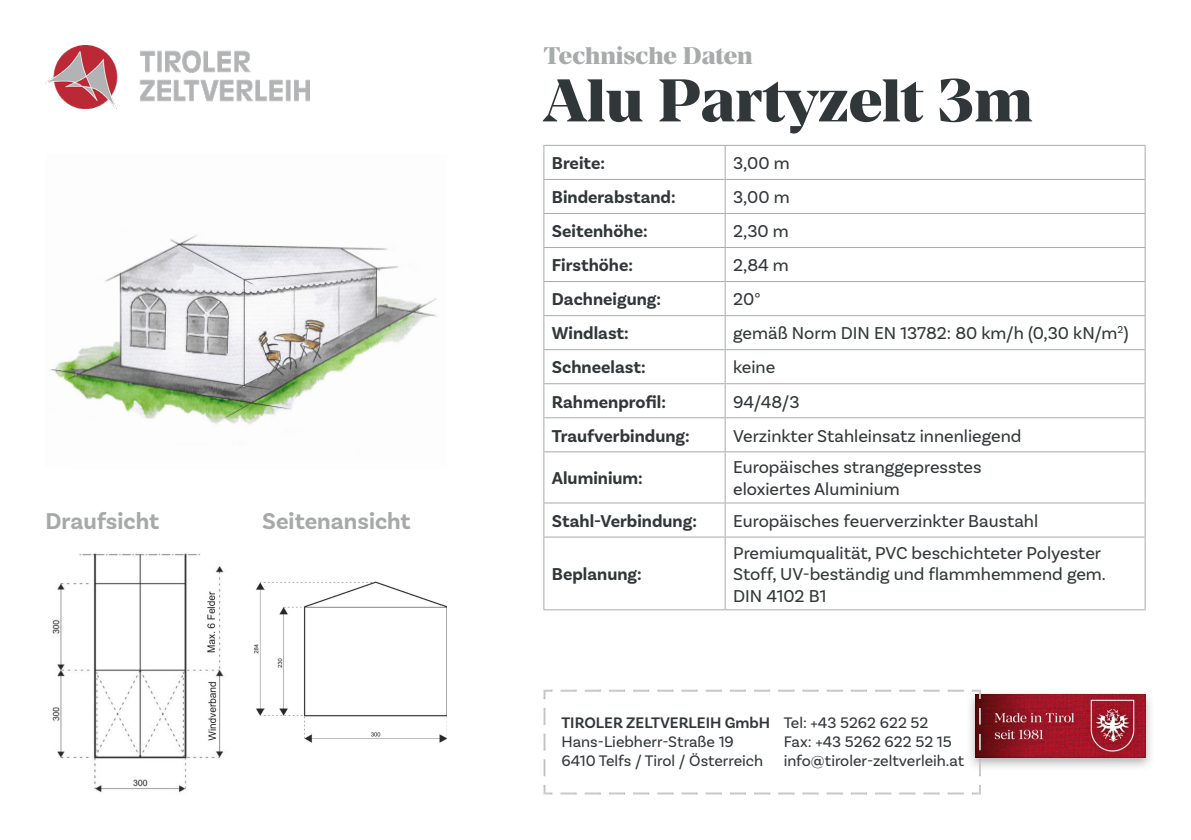
<style>
.page{position:relative;width:1191px;height:840px;background:#fff}
.page>*{position:absolute;margin:0;border:0;box-sizing:border-box;transform-origin:0 0}
.t1{font:800 60px "Manier";color:#313639}
.t2{font:700 24px "Basic Sans";color:#a7a9a9}
.t3{font:800 24px "Manier";color:#a8abab}
.t4{font:18px/21.6px "Basic Sans";color:#313738}
.t5{font:700 18px "Basic Sans";color:#313738}
.t6{font:700 18px "Basic Sans";color:#313639}
.t7{font:18px "Basic Sans";color:#313639}
.t8{font:16px/19.2px "Basic Sans";color:#313639}
.t9{font:600 16px "Basic Sans";color:#313639}
</style>
<div class="page">
<img style="left:45px;top:45px;width:264px;height:63px">
<div style="left:966px;top:689px;width:188px;height:81px;background:#231f20;opacity:.34"></div>
<img style="left:981px;top:694px;width:164px;height:63px">
<div style="left:539px;top:687px;width:442px;height:108px;background:#fff"></div>
<img style="left:50px;top:235px;width:387px;height:190px">
<img style="left:254px;top:581px;width:192px;height:162px">
<img style="left:52px;top:553px;width:172px;height:240px">
<hr style="left:543px;top:145px;width:182px;height:1px;background:#a8abab">
<hr style="left:543px;top:146px;width:1px;height:33px;background:#a8abab">
<hr style="left:725px;top:145px;width:420px;height:1px;background:#a8abab">
<hr style="left:724px;top:146px;width:1px;height:33px;background:#a8abab">
<hr style="left:1144px;top:146px;width:1px;height:33px;background:#a8abab">
<hr style="left:543px;top:179px;width:182px;height:1px;background:#a8abab">
<hr style="left:543px;top:180px;width:1px;height:33px;background:#a8abab">
<hr style="left:725px;top:179px;width:420px;height:1px;background:#a8abab">
<hr style="left:724px;top:180px;width:1px;height:33px;background:#a8abab">
<hr style="left:1144px;top:180px;width:1px;height:33px;background:#a8abab">
<hr style="left:543px;top:213px;width:182px;height:1px;background:#a8abab">
<hr style="left:543px;top:214px;width:1px;height:33px;background:#a8abab">
<hr style="left:725px;top:213px;width:420px;height:1px;background:#a8abab">
<hr style="left:724px;top:214px;width:1px;height:33px;background:#a8abab">
<hr style="left:1144px;top:214px;width:1px;height:33px;background:#a8abab">
<hr style="left:543px;top:247px;width:182px;height:1px;background:#a8abab">
<hr style="left:543px;top:248px;width:1px;height:33px;background:#a8abab">
<hr style="left:725px;top:247px;width:420px;height:1px;background:#a8abab">
<hr style="left:724px;top:248px;width:1px;height:33px;background:#a8abab">
<hr style="left:1144px;top:248px;width:1px;height:33px;background:#a8abab">
<hr style="left:543px;top:281px;width:182px;height:1px;background:#a8abab">
<hr style="left:543px;top:282px;width:1px;height:33px;background:#a8abab">
<hr style="left:725px;top:281px;width:420px;height:1px;background:#a8abab">
<hr style="left:724px;top:282px;width:1px;height:33px;background:#a8abab">
<hr style="left:1144px;top:282px;width:1px;height:33px;background:#a8abab">
<hr style="left:543px;top:315px;width:182px;height:1px;background:#a8abab">
<hr style="left:543px;top:316px;width:1px;height:33px;background:#a8abab">
<hr style="left:725px;top:315px;width:420px;height:1px;background:#a8abab">
<hr style="left:724px;top:316px;width:1px;height:33px;background:#a8abab">
<hr style="left:1144px;top:316px;width:1px;height:33px;background:#a8abab">
<hr style="left:543px;top:349px;width:182px;height:1px;background:#a8abab">
<hr style="left:543px;top:350px;width:1px;height:33px;background:#a8abab">
<hr style="left:725px;top:349px;width:420px;height:1px;background:#a8abab">
<hr style="left:724px;top:350px;width:1px;height:33px;background:#a8abab">
<hr style="left:1144px;top:350px;width:1px;height:33px;background:#a8abab">
<hr style="left:543px;top:383px;width:182px;height:1px;background:#a8abab">
<hr style="left:543px;top:384px;width:1px;height:33px;background:#a8abab">
<hr style="left:725px;top:383px;width:420px;height:1px;background:#a8abab">
<hr style="left:724px;top:384px;width:1px;height:33px;background:#a8abab">
<hr style="left:1144px;top:384px;width:1px;height:33px;background:#a8abab">
<hr style="left:543px;top:417px;width:182px;height:1px;background:#a8abab">
<hr style="left:543px;top:418px;width:1px;height:33px;background:#a8abab">
<hr style="left:725px;top:417px;width:420px;height:1px;background:#a8abab">
<hr style="left:724px;top:418px;width:1px;height:33px;background:#a8abab">
<hr style="left:1144px;top:418px;width:1px;height:33px;background:#a8abab">
<hr style="left:543px;top:451px;width:182px;height:1px;background:#a8abab">
<hr style="left:543px;top:452px;width:1px;height:50px;background:#a8abab">
<hr style="left:725px;top:451px;width:420px;height:1px;background:#a8abab">
<hr style="left:724px;top:452px;width:1px;height:50px;background:#a8abab">
<hr style="left:1144px;top:452px;width:1px;height:50px;background:#a8abab">
<hr style="left:543px;top:502px;width:182px;height:1px;background:#a8abab">
<hr style="left:543px;top:503px;width:1px;height:33px;background:#a8abab">
<hr style="left:725px;top:502px;width:420px;height:1px;background:#a8abab">
<hr style="left:724px;top:503px;width:1px;height:33px;background:#a8abab">
<hr style="left:1144px;top:503px;width:1px;height:33px;background:#a8abab">
<hr style="left:543px;top:536px;width:182px;height:1px;background:#a8abab">
<hr style="left:543px;top:537px;width:1px;height:72px;background:#a8abab">
<hr style="left:725px;top:536px;width:420px;height:1px;background:#a8abab">
<hr style="left:724px;top:537px;width:1px;height:72px;background:#a8abab">
<hr style="left:1144px;top:537px;width:1px;height:72px;background:#a8abab">
<hr style="left:543px;top:609px;width:182px;height:1px;background:#a8abab">
<hr style="left:725px;top:609px;width:420px;height:1px;background:#a8abab">
<h2 class="t2" style="left:45px;top:506px;width:115px">Draufsicht</h2>
<h2 class="t2" style="left:262px;top:506px;width:150px">Seitenansicht</h2>
<h2 class="t3" style="left:543px;top:41px;width:211px">Technische Daten</h2>
<p class="t1" style="left:543px;top:63px;width:491px">Alu Partyzelt 3m</p>
<p class="t6" style="left:552px;top:152px;width:55px">Breite:</p>
<p class="t7" style="left:733px;top:152px;width:58px">3,00 m</p>
<p class="t6" style="left:552px;top:186px;width:125px">Binderabstand:</p>
<p class="t4" style="left:733px;top:186px;width:58px">3,00 m</p>
<p class="t6" style="left:552px;top:220px;width:97px">Seitenhöhe:</p>
<p class="t7" style="left:733px;top:220px;width:57px">2,30 m</p>
<p class="t6" style="left:552px;top:254px;width:83px">Firsthöhe:</p>
<p class="t7" style="left:733px;top:254px;width:57px">2,84 m</p>
<p class="t6" style="left:552px;top:288px;width:111px">Dachneigung:</p>
<p class="t7" style="left:733px;top:288px;width:29px">20°</p>
<p class="t5" style="left:552px;top:322px;width:78px">Windlast:</p>
<p class="t4" style="left:733px;top:322px;width:397px">gemäß Norm DIN EN 13782: 80 km/h (0,30 kN/m<sup>2</sup>)</p>
<p class="t5" style="left:552px;top:356px;width:95px">Schneelast:</p>
<p class="t4" style="left:733px;top:356px;width:44px">keine</p>
<p class="t5" style="left:552px;top:390px;width:116px">Rahmenprofil:</p>
<p class="t4" style="left:733px;top:390px;width:68px">94/48/3</p>
<p class="t5" style="left:552px;top:424px;width:139px">Traufverbindung:</p>
<p class="t4" style="left:733px;top:424px;width:290px">Verzinkter Stahleinsatz innenliegend</p>
<p class="t5" style="left:552px;top:467px;width:92px">Aluminium:</p>
<p class="t4" style="left:733px;top:456px;width:250px">Europäisches stranggepresstes eloxiertes Aluminium</p>
<p class="t5" style="left:552px;top:509px;width:147px">Stahl-Verbindung:</p>
<p class="t4" style="left:733px;top:509px;width:307px">Europäisches feuerverzinkter Baustahl</p>
<p class="t5" style="left:552px;top:563px;width:91px">Beplanung:</p>
<p class="t4" style="left:733px;top:541px;width:374px">Premiumqualität, PVC beschichteter Polyester<br>Stoff, UV-beständig und flammhemmend gem.<br>DIN 4102 B1</p>
<p class="t9" style="left:561px;top:712px;width:210px">TIROLER ZELTVERLEIH GmbH</p>
<p class="t8" style="left:561px;top:731px;width:203px">Hans-Liebherr-Straße 19<br>6410 Telfs / Tirol / Österreich</p>
<p class="t8" style="left:783px;top:712px;width:182px">Tel: +43 5262 622 52<br>Fax: +43 5262 622 52 15 info@tiroler-zeltverleih.at</p>
</div>
